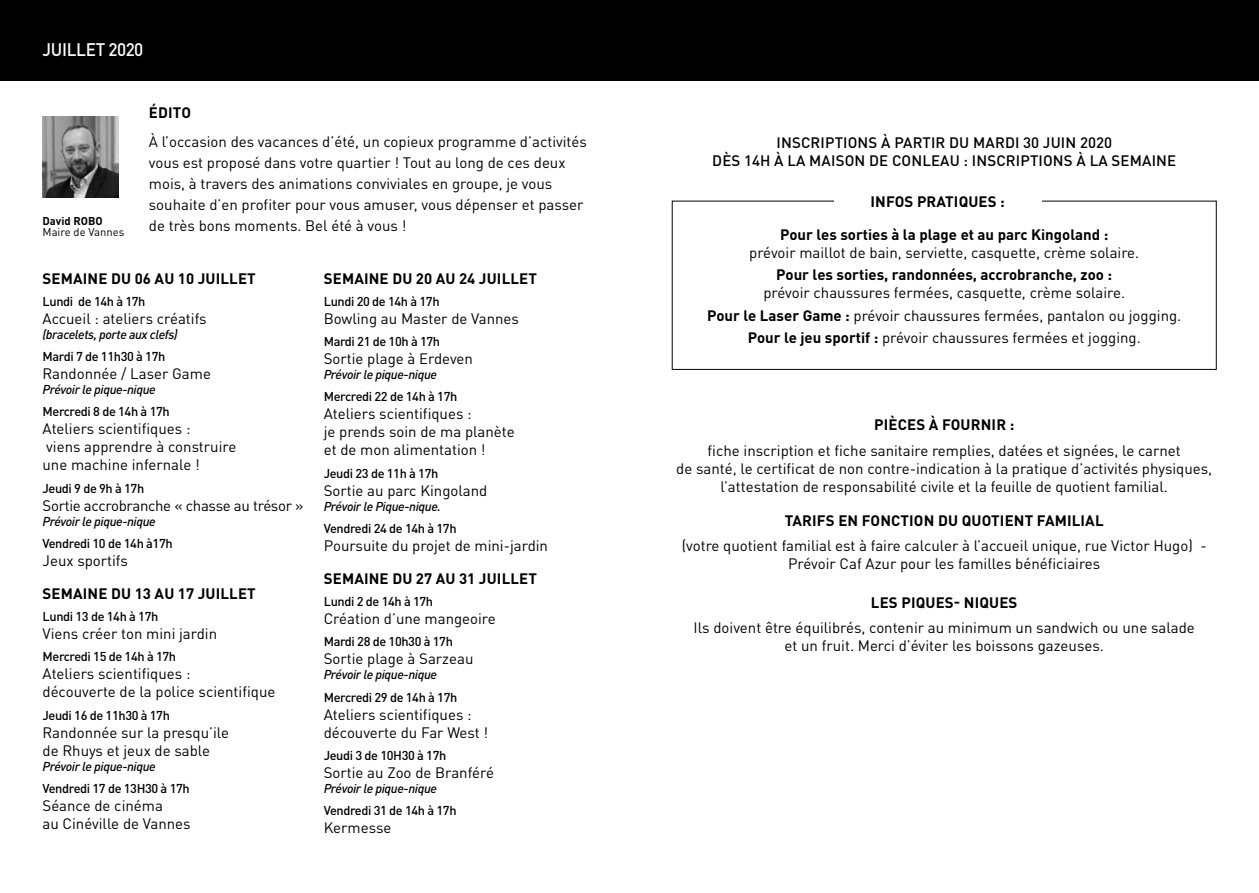
<style>
.page{position:relative;width:1259px;height:893px;background:#fff}
.page>*{position:absolute;margin:0;border:0;box-sizing:border-box;transform-origin:0 0}
.t1{font:500 18px "DINOT";letter-spacing:-.02em;color:#fff;scale:.95 1}
.t2{font:15px/18px "DINOT";color:#000}
.t3{font:700 15px "DINOT";letter-spacing:.01em;color:#000}
.t4{font:500 15px/18px "DINOT";letter-spacing:.01em;color:#000;text-align:center}
.t5{font:15px "DINOT";letter-spacing:-.02em;color:#000}
.t6{font:500 12.75px "DINOT";letter-spacing:-.03em;color:#000}
.t7{font:italic 500 12.75px "DINOT";letter-spacing:-.03em;color:#000}
.t8{font:11.25px "DINOT";color:#000}
.t9{font:700 11.25px "DINOT";color:#000}
.s1{font-weight:700}
</style>
<div class="page">
<img style="left:43px;top:116px;width:75px;height:82px">
<div style="left:0;top:0;width:1259px;height:80px;background:#000"></div>
<div style="left:672px;top:201px;width:544px;height:169px;border:1px solid #000"></div>
<div style="left:833px;top:195px;width:208px;height:14px;background:#fff"></div>
<p class="t1" style="left:43px;top:38px;width:108px">JUILLET 2020</p>
<p class="t9" style="left:43px;top:214px;width:62px">David ROBO</p>
<p class="t8" style="left:43px;top:225px;width:83px">Maire de Vannes</p>
<p class="t3" style="left:149px;top:103px;width:44px">ÉDITO</p>
<p class="t2" style="left:149px;top:131px;width:439px;line-height:21px">À l’occasion des vacances d’été, un copieux programme d’activités vous est proposé dans votre quartier ! Tout au long de ces deux mois, à travers des animations conviviales en groupe, je vous souhaite d’en profiter pour vous amuser, vous dépenser et passer de très bons moments. Bel été à vous !</p>
<p class="t3" style="left:43px;top:268px;width:215px">SEMAINE DU 06 AU 10 JUILLET</p>
<p class="t6" style="left:43px;top:293px;width:104px">Lundi de 14h à 17h</p>
<p class="t2" style="left:43px;top:309px;width:166px">Accueil : ateliers créatifs</p>
<p class="t7" style="left:43px;top:326px;width:137px">(bracelets, porte aux clefs)</p>
<p class="t6" style="left:43px;top:348px;width:124px">Mardi 7 de 11h30 à 17h</p>
<p class="t2" style="left:43px;top:364px;width:170px">Randonnée / Laser Game</p>
<p class="t7" style="left:43px;top:381px;width:115px">Prévoir le pique-nique</p>
<p class="t6" style="left:43px;top:404px;width:129px">Mercredi 8 de 14h à 17h</p>
<p class="t2" style="left:43px;top:420px;width:195px">Ateliers scientifiques :<br>viens apprendre à construire une machine infernale !</p>
<p class="t6" style="left:43px;top:480px;width:103px">Jeudi 9 de 9h à 17h</p>
<p class="t5" style="left:43px;top:496px;width:262px">Sortie accrobranche « chasse au trésor »</p>
<p class="t7" style="left:43px;top:513px;width:115px">Prévoir le pique-nique</p>
<p class="t6" style="left:43px;top:535px;width:132px">Vendredi 10 de 14h à17h</p>
<p class="t2" style="left:43px;top:551px;width:87px">Jeux sportifs</p>
<p class="t3" style="left:43px;top:584px;width:215px">SEMAINE DU 13 AU 17 JUILLET</p>
<p class="t6" style="left:43px;top:608px;width:117px">Lundi 13 de 14h à 17h</p>
<p class="t2" style="left:43px;top:624px;width:176px">Viens créer ton mini jardin</p>
<p class="t6" style="left:43px;top:649px;width:135px">Mercredi 15 de 14h à 17h</p>
<p class="t2" style="left:43px;top:665px;width:234px">Ateliers scientifiques :<br>découverte de la police scientifique</p>
<p class="t6" style="left:43px;top:707px;width:129px">Jeudi 16 de 11h30 à 17h</p>
<p class="t2" style="left:43px;top:723px;width:188px">Randonnée sur la presqu’ile de Rhuys et jeux de sable</p>
<p class="t7" style="left:43px;top:758px;width:115px">Prévoir le pique-nique</p>
<p class="t6" style="left:43px;top:780px;width:149px">Vendredi 17 de 13H30 à 17h</p>
<p class="t2" style="left:43px;top:796px;width:150px">Séance de cinéma<br>au Cinéville de Vannes</p>
<p class="t3" style="left:324px;top:268px;width:215px">SEMAINE DU 20 AU 24 JUILLET</p>
<p class="t6" style="left:324px;top:293px;width:117px">Lundi 20 de 14h à 17h</p>
<p class="t2" style="left:324px;top:309px;width:197px">Bowling au Master de Vannes</p>
<p class="t6" style="left:324px;top:333px;width:118px">Mardi 21 de 10h à 17h</p>
<p class="t2" style="left:324px;top:349px;width:151px">Sortie plage à Erdeven</p>
<p class="t7" style="left:324px;top:366px;width:115px">Prévoir le pique-nique</p>
<p class="t6" style="left:324px;top:389px;width:135px">Mercredi 22 de 14h à 17h</p>
<p class="t2" style="left:324px;top:405px;width:192px">Ateliers scientifiques :<br>je prends soin de ma planète et de mon alimentation !</p>
<p class="t6" style="left:324px;top:465px;width:116px">Jeudi 23 de 11h à 17h</p>
<p class="t2" style="left:324px;top:481px;width:165px">Sortie au parc Kingoland</p>
<p class="t7" style="left:324px;top:498px;width:119px">Prévoir le Pique-nique.</p>
<p class="t6" style="left:324px;top:520px;width:134px">Vendredi 24 de 14h à 17h</p>
<p class="t2" style="left:324px;top:536px;width:226px">Poursuite du projet de mini-jardin</p>
<p class="t3" style="left:324px;top:569px;width:215px">SEMAINE DU 27 AU 31 JUILLET</p>
<p class="t6" style="left:324px;top:593px;width:111px">Lundi 2 de 14h à 17h</p>
<p class="t2" style="left:324px;top:609px;width:173px">Création d’une mangeoire</p>
<p class="t6" style="left:324px;top:634px;width:131px">Mardi 28 de 10h30 à 17h</p>
<p class="t2" style="left:324px;top:650px;width:151px">Sortie plage à Sarzeau</p>
<p class="t7" style="left:324px;top:667px;width:115px">Prévoir le pique-nique</p>
<p class="t6" style="left:324px;top:689px;width:135px">Mercredi 29 de 14h à 17h</p>
<p class="t2" style="left:324px;top:705px;width:166px">Ateliers scientifiques : découverte du Far West !</p>
<p class="t6" style="left:324px;top:747px;width:124px">Jeudi 3 de 10H30 à 17h</p>
<p class="t2" style="left:324px;top:763px;width:172px">Sortie au Zoo de Branféré</p>
<p class="t7" style="left:324px;top:780px;width:115px">Prévoir le pique-nique</p>
<p class="t6" style="left:324px;top:802px;width:134px">Vendredi 31 de 14h à 17h</p>
<p class="t2" style="left:324px;top:818px;width:69px">Kermesse</p>
<p class="t4" style="left:712px;top:133px;width:465px">INSCRIPTIONS À PARTIR DU MARDI 30 JUIN 2020<br>DÈS 14H À LA MAISON DE CONLEAU : INSCRIPTIONS À LA SEMAINE</p>
<p class="t3" style="left:870px;top:191px;width:136px">INFOS PRATIQUES :</p>
<p class="t3" style="left:780px;top:225px;width:330px">Pour les sorties à la plage et au parc Kingoland :</p>
<p class="t2" style="left:749px;top:243px;width:391px">prévoir maillot de bain, serviette, casquette, crème solaire.</p>
<p class="t3" style="left:776px;top:265px;width:337px">Pour les sorties, randonnées, accrobranche, zoo :</p>
<p class="t2" style="left:707px;top:281px;width:475px;line-height:22.2px;text-align:center">prévoir chaussures fermées, casquette, crème solaire.<br><span class="s1">Pour le Laser Game :</span> prévoir chaussures fermées, pantalon ou jogging.<br><span class="s1">Pour le jeu sportif :</span> prévoir chaussures fermées et jogging.</p>
<p class="t3" style="left:874px;top:415px;width:142px">PIÈCES À FOURNIR :</p>
<p class="t2" style="left:676px;top:441px;width:537px;text-align:center">fiche inscription et fiche sanitaire remplies, datées et signées, le carnet<br>de santé, le certificat de non contre-indication à la pratique d’activités physiques, l’attestation de responsabilité civile et la feuille de quotient familial.</p>
<p class="t3" style="left:785px;top:511px;width:320px">TARIFS EN FONCTION DU QUOTIENT FAMILIAL</p>
<p class="t2" style="left:682px;top:537px;width:526px;text-align:center">(votre quotient familial est à faire calculer à l’accueil unique, rue Victor Hugo) -<br>Prévoir Caf Azur pour les familles bénéficiaires</p>
<p class="t3" style="left:871px;top:593px;width:148px">LES PIQUES- NIQUES</p>
<p class="t2" style="left:693px;top:619px;width:502px;text-align:center">Ils doivent être équilibrés, contenir au minimum un sandwich ou une salade et un fruit. Merci d’éviter les boissons gazeuses.</p>
</div>
